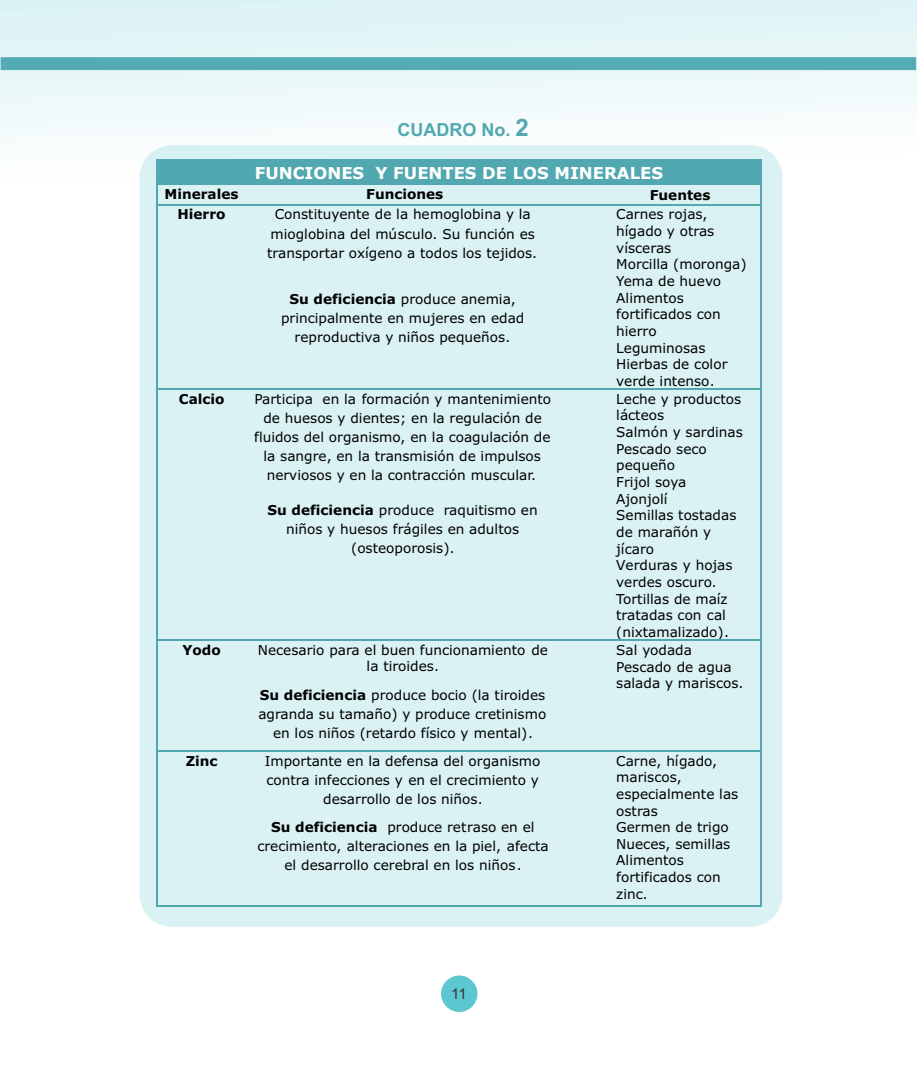
<style>
.page{position:relative;width:918px;height:1080px;background:#fff}
.page>*{position:absolute;margin:0;border:0;box-sizing:border-box;transform-origin:0 0}
.t1{font:700 18px "Arial";color:#52a8b0}
.t2{font:700 16.5px "Verdana";color:#fff}
.t3{font:15px "Arial";color:#383336}
.t4{font:13.65px/16.6px "Verdana";color:#000;text-align:center}
.t5{font:700 13.65px "Verdana";color:#000}
.s1{font-size:24px}
.s2{font-weight:700}
</style>
<div class="page">
<svg style="left:0;top:0;width:917px;height:247px"></svg>
<div style="left:441px;top:976px;width:36px;height:36px;background:#5cc7d1;border:1px solid #5cc7d1;border-radius:18px"></div>
<div style="left:140px;top:145px;width:642px;height:782px;background:#dbf2f4;border:1px solid #5cc7d1;border-radius:31px"></div>
<div style="left:754px;top:161px;width:6px;height:23px;background:#52a8b0"></div>
<div style="left:157px;top:161px;width:601px;height:23px;background:#52a8b0"></div>
<hr style="left:158px;top:159px;width:602px;height:2px;background:#52a8b0">
<hr style="left:156px;top:161px;width:2px;height:23px;background:#52a8b0">
<hr style="left:760px;top:161px;width:2px;height:23px;background:#52a8b0">
<hr style="left:158px;top:184px;width:88px;height:1px;background:#52a8b0">
<hr style="left:248px;top:184px;width:312px;height:1px;background:#52a8b0">
<hr style="left:561px;top:184px;width:199px;height:1px;background:#52a8b0">
<svg style="left:156px;top:184px;width:2px;height:21px"></svg>
<hr style="left:158px;top:204px;width:88px;height:1px;background:#52a8b0">
<hr style="left:248px;top:204px;width:312px;height:1px;background:#52a8b0">
<hr style="left:561px;top:204px;width:199px;height:1px;background:#52a8b0">
<svg style="left:760px;top:184px;width:2px;height:21px"></svg>
<hr style="left:156px;top:205px;width:2px;height:184px;background:#52a8b0">
<hr style="left:760px;top:205px;width:2px;height:184px;background:#52a8b0">
<hr style="left:158px;top:389px;width:88px;height:1px;background:#52a8b0">
<hr style="left:248px;top:389px;width:312px;height:1px;background:#52a8b0">
<hr style="left:561px;top:389px;width:199px;height:1px;background:#52a8b0">
<hr style="left:156px;top:390px;width:2px;height:250px;background:#52a8b0">
<hr style="left:760px;top:390px;width:2px;height:250px;background:#52a8b0">
<hr style="left:158px;top:640px;width:88px;height:1px;background:#52a8b0">
<hr style="left:248px;top:640px;width:312px;height:1px;background:#52a8b0">
<hr style="left:561px;top:640px;width:199px;height:1px;background:#52a8b0">
<hr style="left:156px;top:641px;width:2px;height:109px;background:#52a8b0">
<hr style="left:760px;top:641px;width:2px;height:109px;background:#52a8b0">
<hr style="left:158px;top:750px;width:88px;height:2px;background:#52a8b0">
<hr style="left:248px;top:750px;width:312px;height:2px;background:#52a8b0">
<hr style="left:561px;top:750px;width:199px;height:2px;background:#52a8b0">
<hr style="left:156px;top:752px;width:2px;height:153px;background:#52a8b0">
<hr style="left:158px;top:905px;width:88px;height:1px;background:#52a8b0">
<hr style="left:247px;top:905px;width:313px;height:1px;background:#52a8b0">
<hr style="left:560px;top:905px;width:200px;height:1px;background:#52a8b0">
<hr style="left:760px;top:752px;width:2px;height:153px;background:#52a8b0">
<h1 class="t1" style="left:397px;top:123px;width:133px">CUADRO No. <span class="s1">2</span></h1>
<p class="t2" style="left:255px;top:167px;width:410px">FUNCIONES Y FUENTES DE LOS MINERALES</p>
<p class="t5" style="left:164px;top:188px;width:76px">Minerales</p>
<p class="t5" style="left:366px;top:189px;width:79px">Funciones</p>
<p class="t5" style="left:650px;top:189px;width:62px">Fuentes</p>
<p class="t5" style="left:177px;top:209px;width:50px">Hierro</p>
<p class="t4" style="left:267px;top:206px;width:272px;line-height:19.2px">Constituyente de la hemoglobina y la mioglobina del músculo. Su función es transportar oxígeno a todos los tejidos.</p>
<p class="t4" style="left:281px;top:290px;width:245px;line-height:19.2px"><span class="s2">Su deficiencia</span> produce anemia, principalmente en mujeres en edad reproductiva y niños pequeños.</p>
<p class="t4" style="left:616px;top:207px;width:132px;text-align:left">Carnes rojas, hígado y otras vísceras<br>Morcilla (moronga)<br>Yema de huevo<br>Alimentos fortificados con hierro<br>Leguminosas<br>Hierbas de color verde intenso.</p>
<p class="t5" style="left:179px;top:393px;width:47px">Calcio</p>
<p class="t4" style="left:254px;top:390px;width:298px;line-height:19.2px">Participa en la formación y mantenimiento de huesos y dientes; en la regulación de fluidos del organismo, en la coagulación de la sangre, en la transmisión de impulsos nerviosos y en la contracción muscular.</p>
<p class="t4" style="left:268px;top:501px;width:272px;line-height:19.2px"><span class="s2">Su deficiencia</span> produce raquitismo en niños y huesos frágiles en adultos (osteoporosis).</p>
<p class="t5" style="left:182px;top:645px;width:40px">Yodo</p>
<p class="t4" style="left:258px;top:643px;width:292px;line-height:15.8px">Necesario para el buen funcionamiento de la tiroides.</p>
<p class="t4" style="left:258px;top:686px;width:289px;line-height:19.2px"><span class="s2">Su deficiencia</span> produce bocio (la tiroides agranda su tamaño) y produce cretinismo en los niños (retardo físico y mental).</p>
<p class="t5" style="left:186px;top:755px;width:33px">Zinc</p>
<p class="t4" style="left:265px;top:752px;width:277px;line-height:19px">Importante en la defensa del organismo contra infecciones y en el crecimiento y desarrollo de los niños.</p>
<p class="t5" style="left:271px;top:821px;width:108px">Su deficiencia</p>
<p class="t4" style="left:387px;top:820px;width:149px">produce retraso en el</p>
<p class="t4" style="left:257px;top:839px;width:293px">crecimiento, alteraciones en la piel, afecta</p>
<p class="t4" style="left:284px;top:858px;width:239px">el desarrollo cerebral en los niños.</p>
<p class="t3" style="left:451px;top:988px;width:17px">11</p>
<p class="t4" style="left:616px;top:392px;width:128px;text-align:left">Leche y productos lácteos<br>Salmón y sardinas<br>Pescado seco pequeño<br>Frijol soya<br>Ajonjolí<br>Semillas tostadas de marañón y jícaro<br>Verduras y hojas verdes oscuro.<br>Tortillas de maíz tratadas con cal (nixtamalizado).</p>
<p class="t4" style="left:616px;top:643px;width:129px;text-align:left">Sal yodada<br>Pescado de agua salada y mariscos.</p>
<p class="t4" style="left:616px;top:754px;width:124px;text-align:left">Carne, hígado, mariscos, especialmente las ostras<br>Germen de trigo<br>Nueces, semillas<br>Alimentos fortificados con zinc.</p>
</div>
